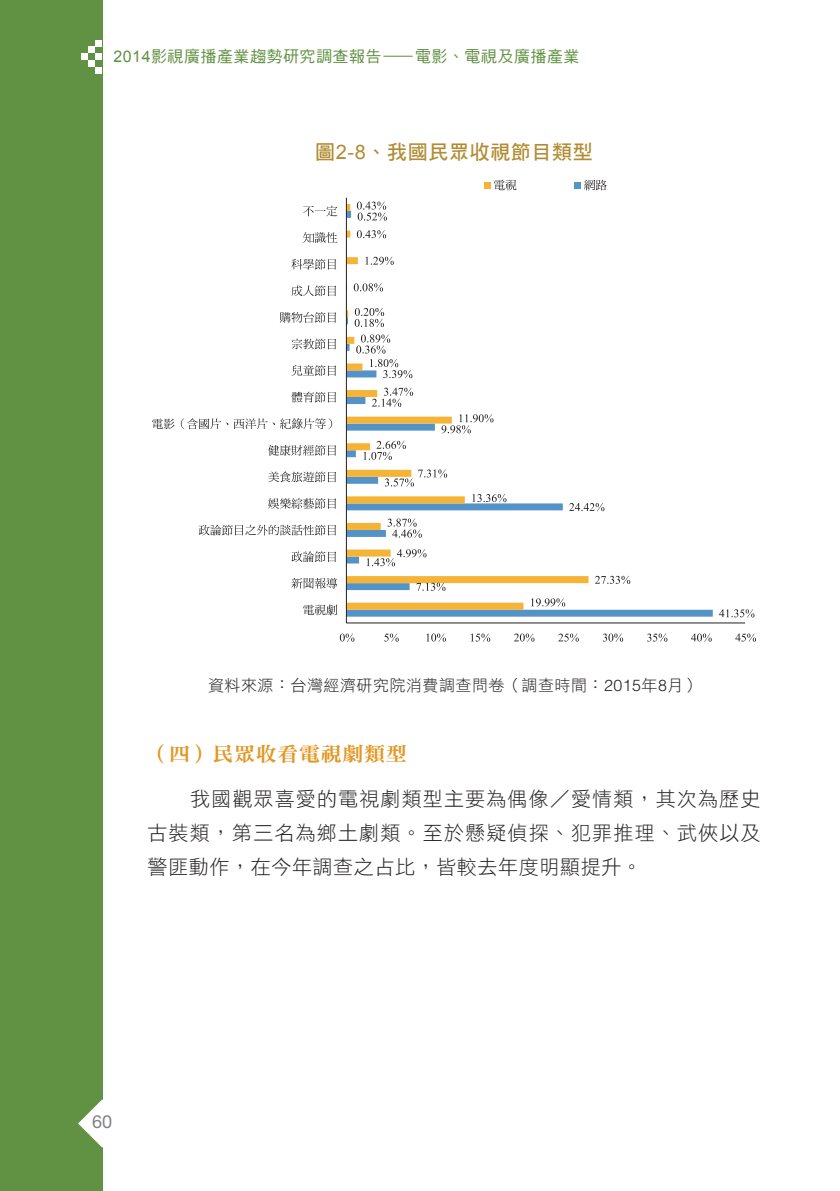
<style>
.page{position:relative;width:840px;height:1191px;background:#fff}
.page>*{position:absolute;margin:0;border:0;box-sizing:border-box;transform-origin:0 0}
.t1{font:20px/34px "DF Hei Std W3";letter-spacing:.055em;color:#231f20;text-align:justify}
.t2{font:20px "DF Hei Std W7";letter-spacing:.03em;color:#b18c34}
.t3{font:20px "DF Ming Std W9";letter-spacing:.03em;color:#e39724;scale:1.05 1}
.t4{font:18px "Helvetica Neue";color:#808285}
.t5{font:16px "DF Hei Std W3";letter-spacing:.03em;color:#231f20}
.t6{font:16px "DF Hei Std W5";letter-spacing:.03em;color:#619143}
.s1{font-family:"Arial"}
.s2{font-family:"Helvetica";font-weight:300}
</style>
<div class="page">
<div style="left:0;top:0;width:102px;height:1191px;background:#619143"></div>
<div style="left:95px;top:67px;width:7px;height:7px;background:#fff"></div>
<div style="left:95px;top:53px;width:7px;height:7px;background:#fff"></div>
<div style="left:95px;top:40px;width:7px;height:7px;background:#fff"></div>
<div style="left:88px;top:60px;width:7px;height:7px;background:#fff"></div>
<div style="left:88px;top:47px;width:7px;height:6px;background:#fff"></div>
<div style="left:81px;top:53px;width:7px;height:7px;background:#fff"></div>
<svg style="left:78px;top:1099px;width:25px;height:48px"></svg>
<svg style="left:347px;top:508px;width:365px;height:108px"></svg>
<svg style="left:347px;top:204px;width:241px;height:406px"></svg>
<hr style="left:346px;top:622px;width:398px;height:1px;background:#231f20">
<hr style="left:346px;top:198px;width:1px;height:425px;background:#231f20">
<svg style="left:719px;top:609px;width:35px;height:8px"></svg>
<svg style="left:416px;top:583px;width:29px;height:8px"></svg>
<svg style="left:569px;top:503px;width:35px;height:8px"></svg>
<svg style="left:530px;top:598px;width:35px;height:8px"></svg>
<svg style="left:594px;top:576px;width:36px;height:8px"></svg>
<svg style="left:366px;top:549px;width:60px;height:17px"></svg>
<svg style="left:387px;top:518px;width:34px;height:20px"></svg>
<svg style="left:472px;top:494px;width:34px;height:8px"></svg>
<svg style="left:384px;top:469px;width:63px;height:17px"></svg>
<svg style="left:363px;top:441px;width:42px;height:19px"></svg>
<svg style="left:441px;top:414px;width:52px;height:19px"></svg>
<svg style="left:371px;top:388px;width:42px;height:19px"></svg>
<svg style="left:356px;top:334px;width:56px;height:44px"></svg>
<svg style="left:354px;top:308px;width:30px;height:19px"></svg>
<svg style="left:353px;top:283px;width:30px;height:8px"></svg>
<svg style="left:365px;top:257px;width:28px;height:8px"></svg>
<svg style="left:356px;top:230px;width:30px;height:8px"></svg>
<svg style="left:356px;top:201px;width:31px;height:20px"></svg>
<svg style="left:339px;top:633px;width:15px;height:8px"></svg>
<svg style="left:384px;top:633px;width:14px;height:8px"></svg>
<svg style="left:426px;top:633px;width:19px;height:8px"></svg>
<svg style="left:470px;top:633px;width:20px;height:8px"></svg>
<svg style="left:514px;top:633px;width:20px;height:8px"></svg>
<svg style="left:558px;top:633px;width:20px;height:8px"></svg>
<svg style="left:602px;top:633px;width:20px;height:8px"></svg>
<svg style="left:647px;top:633px;width:20px;height:8px"></svg>
<svg style="left:691px;top:633px;width:20px;height:8px"></svg>
<svg style="left:735px;top:633px;width:20px;height:8px"></svg>
<svg style="left:303px;top:604px;width:34px;height:11px"></svg>
<svg style="left:291px;top:578px;width:46px;height:10px"></svg>
<svg style="left:291px;top:551px;width:45px;height:11px"></svg>
<svg style="left:199px;top:525px;width:137px;height:10px"></svg>
<svg style="left:268px;top:498px;width:68px;height:11px"></svg>
<svg style="left:268px;top:471px;width:68px;height:11px"></svg>
<svg style="left:268px;top:445px;width:68px;height:11px"></svg>
<svg style="left:152px;top:418px;width:22px;height:11px"></svg>
<svg style="left:181px;top:418px;width:151px;height:11px"></svg>
<svg style="left:291px;top:392px;width:45px;height:10px"></svg>
<svg style="left:291px;top:365px;width:45px;height:11px"></svg>
<svg style="left:291px;top:339px;width:45px;height:10px"></svg>
<svg style="left:280px;top:312px;width:56px;height:11px"></svg>
<svg style="left:291px;top:285px;width:45px;height:11px"></svg>
<svg style="left:291px;top:259px;width:45px;height:10px"></svg>
<svg style="left:303px;top:232px;width:34px;height:11px"></svg>
<svg style="left:303px;top:206px;width:34px;height:10px"></svg>
<svg style="left:484px;top:180px;width:32px;height:10px"></svg>
<svg style="left:574px;top:180px;width:32px;height:10px"></svg>
<p class="t6" style="left:113px;top:48px;width:467px"><span class="s1">2014</span>影視廣播產業趨勢研究調查報告—電影、電視及廣播產業</p>
<p class="t2" style="left:315px;top:141px;width:279px">圖<span class="s1">2-8</span>、我國民眾收視節目類型</p>
<p class="t5" style="left:208px;top:676px;width:493px">資料來源：台灣經濟研究院消費調查問卷（調查時間：<span class="s2">2015</span>年<span class="s2">8</span>月）</p>
<p class="t3" style="left:147px;top:742px;width:248px">（四）民眾收看電視劇類型</p>
<p class="t1" style="left:147px;top:781px;width:614px;text-indent:43px">我國觀眾喜愛的電視劇類型主要為偶像／愛情類，其次為歷史古裝類，第三名為鄉土劇類。至於懸疑偵探、犯罪推理、武俠以及警匪動作，在今年調查之占比，皆較去年度明顯提升。</p>
<p class="t4" style="left:92px;top:1111px;width:22px">60</p>
</div>
